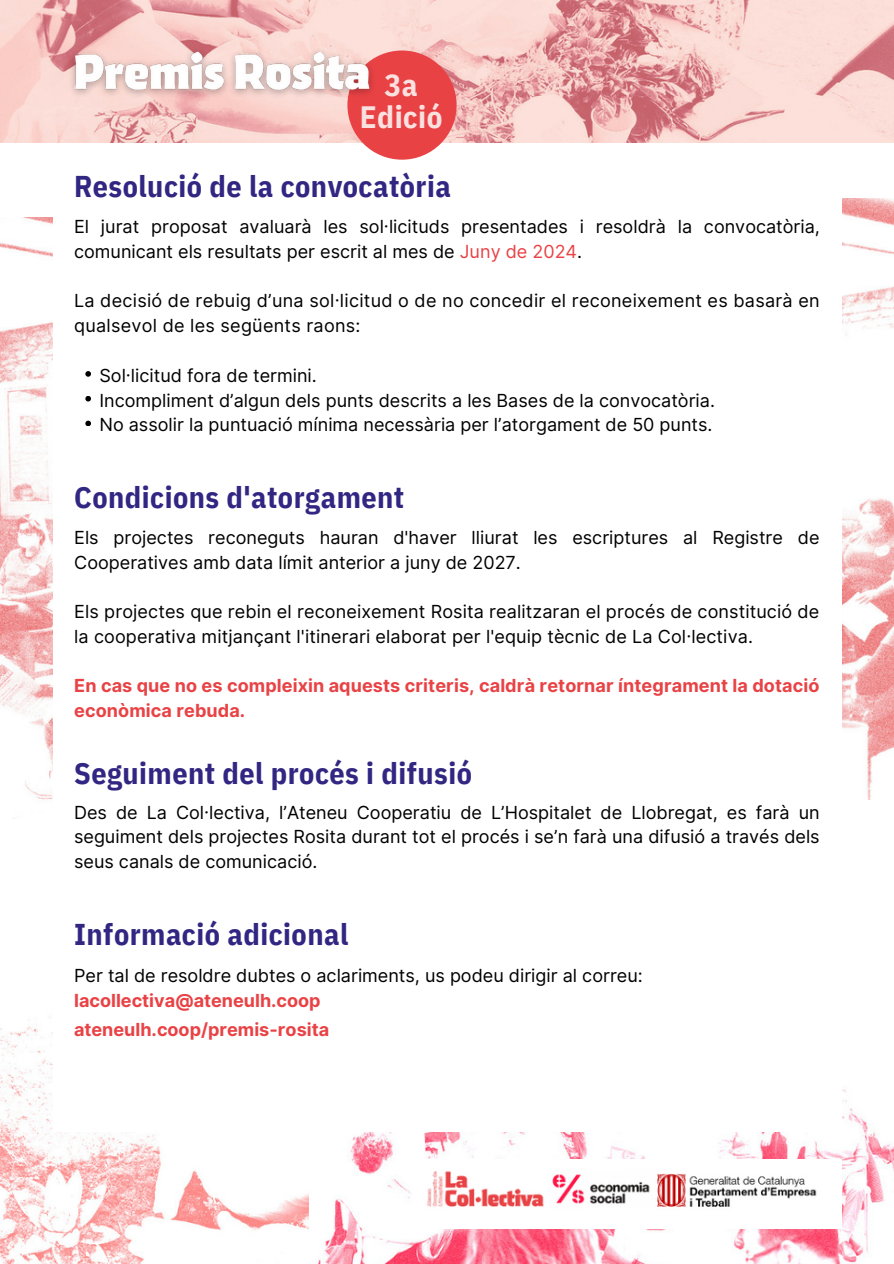
<style>
.page{position:relative;width:894px;height:1264px;background:#fff}
.page>*{position:absolute;margin:0;border:0;box-sizing:border-box;transform-origin:0 0}
.t1{font:700 30.9px/32.1px "IBM Plex Sans Cond";letter-spacing:.015em;color:#fae1e0;text-align:center}
.t2{font:700 30px "IBM Plex Sans Cond";letter-spacing:.015em;color:#312783}
.t3{font:18px/24.8px "Inter";color:#000}
.t4{font:700 18px/29.2px "Inter";letter-spacing:.005em;color:#e94245}
.s1{color:#e94245}
</style>
<div class="page">
<img style="left:0;top:217px;width:53px;height:583px">
<img style="left:842px;top:198px;width:51px;height:601px">
<img style="left:308px;top:1089px;width:585px;height:174px">
<img style="left:0;top:1016px;width:308px;height:247px">
<div style="left:53px;top:64px;width:788px;height:1067px;background:#fff"></div>
<img style="left:0;top:0;width:893px;height:142px">
<div style="left:347px;top:50px;width:109px;height:110px;background:#e94245;border-radius:50%"></div>
<img style="left:63px;top:31px;width:318px;height:85px">
<svg style="left:85px;top:371px;width:6px;height:6px"></svg>
<svg style="left:85px;top:396px;width:6px;height:5px"></svg>
<svg style="left:85px;top:420px;width:6px;height:6px"></svg>
<img style="left:412px;top:1159px;width:428px;height:69px">
<h1 class="t1" style="left:360px;top:68px;width:84px">3a<br>Edició</h1>
<h2 class="t2" style="left:74px;top:166px;width:378px">Resolució de la convocatòria</h2>
<p class="t3" style="left:74px;top:214px;width:747px">El jurat proposat avaluarà les sol·licituds presentades i resoldrà la convocatòria, comunicant els resultats per escrit al mes de <span class="s1">Juny de 2024</span>.</p>
<p class="t3" style="left:74px;top:288px;width:746px">La decisió de rebuig d’una sol·licitud o de no concedir el reconeixement es basarà en qualsevol de les següents raons:</p>
<p class="t3" style="left:99px;top:363px;width:617px">Sol·licitud fora de termini.<br>Incompliment d’algun dels punts descrits a les Bases de la convocatòria.<br>No assolir la puntuació mínima necessària per l’atorgament de 50 punts.</p>
<h2 class="t2" style="left:74px;top:477px;width:331px">Condicions d'atorgament</h2>
<p class="t3" style="left:74px;top:525px;width:746px">Els projectes reconeguts hauran d'haver lliurat les escriptures al Registre de<br>Cooperatives amb data límit anterior a juny de 2027.</p>
<p class="t3" style="left:74px;top:599px;width:746px">Els projectes que rebin el reconeixement Rosita realitzaran el procés de constitució de la cooperativa mitjançant l'itinerari elaborat per l'equip tècnic de La Col·lectiva.</p>
<p class="t4" style="left:74px;top:673px;width:746px;line-height:24.8px">En cas que no es compleixin aquests criteris, caldrà retornar íntegrament la dotació econòmica rebuda.</p>
<h2 class="t2" style="left:74px;top:753px;width:399px">Seguiment del procés i difusió</h2>
<p class="t3" style="left:74px;top:799px;width:746px;text-align:justify">Des de La Col·lectiva, l’Ateneu Cooperatiu de L’Hospitalet de Llobregat, es farà un seguiment dels projectes Rosita durant tot el procés i se’n farà una difusió a través dels seus canals de comunicació.</p>
<h2 class="t2" style="left:74px;top:914px;width:275px">Informació adicional</h2>
<p class="t3" style="left:74px;top:962px;width:570px">Per tal de resoldre dubtes o aclariments, us podeu dirigir al correu:</p>
<p class="t4" style="left:74px;top:985px;width:256px">lacollectiva@ateneulh.coop ateneulh.coop/premis-rosita</p>
</div>
